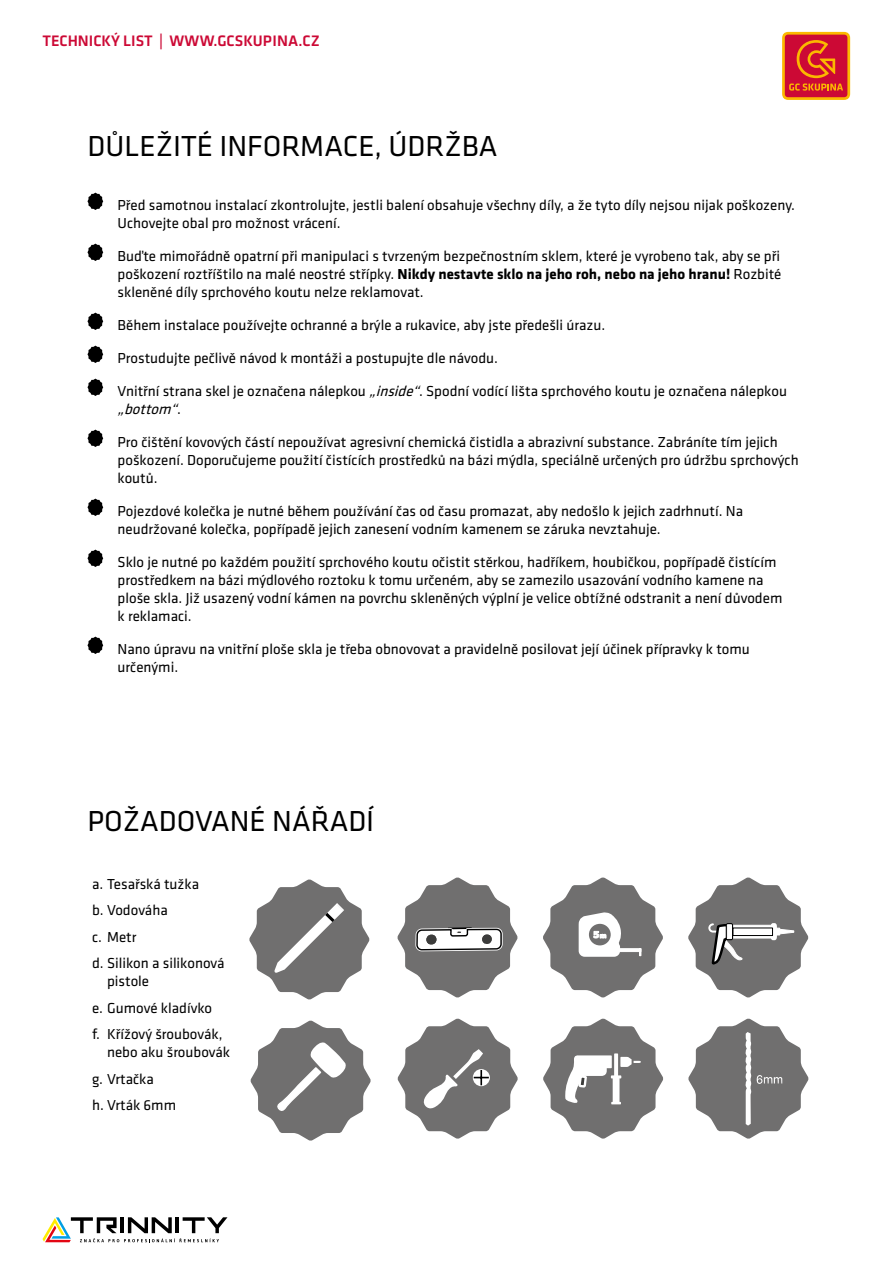
<style>
.page{position:relative;width:893px;height:1263px;background:#fff}
.page>*{position:absolute;margin:0;border:0;box-sizing:border-box;transform-origin:0 0}
.t1{font:30px "GC Klavika";color:#000}
.t2{font:15px/18px "GC Klavika";color:#000}
.t3{font:500 15px "GC Klavika Head";color:#cc0935}
.s1{font-weight:700}
.s2{font-style:italic}
</style>
<div class="page">
<svg style="left:43px;top:1217px;width:184px;height:25px"></svg>
<svg style="left:249px;top:879px;width:120px;height:120px"></svg>
<svg style="left:397px;top:877px;width:121px;height:121px"></svg>
<div style="left:426px;top:934px;width:10px;height:11px;background:#3c3c3b;border-radius:50%"></div>
<svg style="left:543px;top:877px;width:120px;height:121px"></svg>
<svg style="left:688px;top:877px;width:120px;height:121px"></svg>
<div style="left:771px;top:923px;width:6px;height:17px;border:3px solid #fff"></div>
<div style="left:733px;top:928px;width:39px;height:7px;background:#fff"></div>
<div style="left:732px;top:927px;width:41px;height:9px;border:1px solid #000"></div>
<div style="left:726px;top:923px;width:7px;height:17px;border:3px solid #000"></div>
<hr style="left:727px;top:925px;width:4px;height:13px;background:#fff">
<div style="left:727px;top:924px;width:5px;height:15px;border:1px solid #fff"></div>
<svg style="left:250px;top:1020px;width:121px;height:121px"></svg>
<svg style="left:543px;top:1018px;width:120px;height:121px"></svg>
<svg style="left:398px;top:1018px;width:120px;height:121px"></svg>
<svg style="left:688px;top:1018px;width:120px;height:121px"></svg>
<svg style="left:88px;top:193px;width:15px;height:17px"></svg>
<svg style="left:88px;top:244px;width:15px;height:17px"></svg>
<svg style="left:88px;top:313px;width:15px;height:17px"></svg>
<svg style="left:88px;top:346px;width:15px;height:17px"></svg>
<svg style="left:88px;top:379px;width:15px;height:17px"></svg>
<svg style="left:88px;top:430px;width:15px;height:17px"></svg>
<svg style="left:88px;top:499px;width:15px;height:17px"></svg>
<svg style="left:88px;top:550px;width:15px;height:17px"></svg>
<svg style="left:88px;top:637px;width:15px;height:17px"></svg>
<svg style="left:782px;top:32px;width:68px;height:68px"></svg>
<div style="left:785px;top:35px;width:62px;height:62px;background:#cc0935;border-radius:3px"></div>
<svg style="left:789px;top:40px;width:54px;height:51px"></svg>
<p class="t3" style="left:43px;top:30px;width:279px">TECHNICKÝ LIST | WWW.GCSKUPINA.CZ</p>
<h1 class="t1" style="left:88px;top:126px;width:412px">DŮLEŽITÉ INFORMACE, ÚDRŽBA</h1>
<p class="t2" style="left:118px;top:195px;width:679px">Před samotnou instalací zkontrolujte, jestli balení obsahuje všechny díly, a že tyto díly nejsou nijak poškozeny.<br>Uchovejte obal pro možnost vrácení.</p>
<p class="t2" style="left:118px;top:246px;width:665px;text-align:justify">Buďte mimořádně opatrní při manipulaci s tvrzeným bezpečnostním sklem, které je vyrobeno tak, aby se při poškození roztříštilo na malé neostré střípky. <span class="s1">Nikdy nestavte sklo na jeho roh, nebo na jeho hranu!</span> Rozbité skleněné díly sprchového koutu nelze reklamovat.</p>
<p class="t2" style="left:118px;top:308px;width:671px;line-height:33px">Během instalace používejte ochranné a brýle a rukavice, aby jste předešli úrazu.<br>Prostudujte pečlivě návod k montáži a postupujte dle návodu.<br>Vnitřní strana skel je označena nálepkou <span class="s2">„inside“</span>. Spodní vodící lišta sprchového koutu je označena nálepkou</p>
<p class="t2" style="left:118px;top:392px;width:662px;line-height:33px"><span class="s2">„bottom“</span>.<br>Pro čištění kovových částí nepoužívat agresivní chemická čistidla a abrazivní substance. Zabráníte tím jejich</p>
<p class="t2" style="left:118px;top:450px;width:683px">poškození. Doporučujeme použití čistících prostředků na bázi mýdla, speciálně určených pro údržbu sprchových koutů.</p>
<p class="t2" style="left:118px;top:501px;width:627px">Pojezdové kolečka je nutné během používání čas od času promazat, aby nedošlo k jejich zadrhnutí. Na neudržované kolečka, popřípadě jejich zanesení vodním kamenem se záruka nevztahuje.</p>
<p class="t2" style="left:118px;top:552px;width:666px">Sklo je nutné po každém použití sprchového koutu očistit stěrkou, hadříkem, houbičkou, popřípadě čistícím prostředkem na bázi mýdlového roztoku k tomu určeném, aby se zamezilo usazování vodního kamene na ploše skla. Již usazený vodní kámen na povrchu skleněných výplní je velice obtížné odstranit a není důvodem k reklamaci.</p>
<p class="t2" style="left:118px;top:639px;width:634px">Nano úpravu na vnitřní ploše skla je třeba obnovovat a pravidelně posilovat její účinek přípravky k tomu určenými.</p>
<h1 class="t1" style="left:88px;top:802px;width:288px">POŽADOVANÉ NÁŘADÍ</h1>
<p class="t2" style="left:92px;top:870px;width:134px;line-height:26.5px">a. Tesařská tužka<br>b. Vodováha<br>c. Metr<br>d. Silikon a silikonová</p>
<p class="t2" style="left:92px;top:967px;width:132px;line-height:26.5px;text-indent:15px">pistole<br>e. Gumové kladívko f. Křížový šroubovák,</p>
<p class="t2" style="left:92px;top:1038px;width:140px;line-height:26.5px;text-indent:15px">nebo aku šroubovák g. Vrtačka<br>h. Vrták 6mm</p>
</div>
